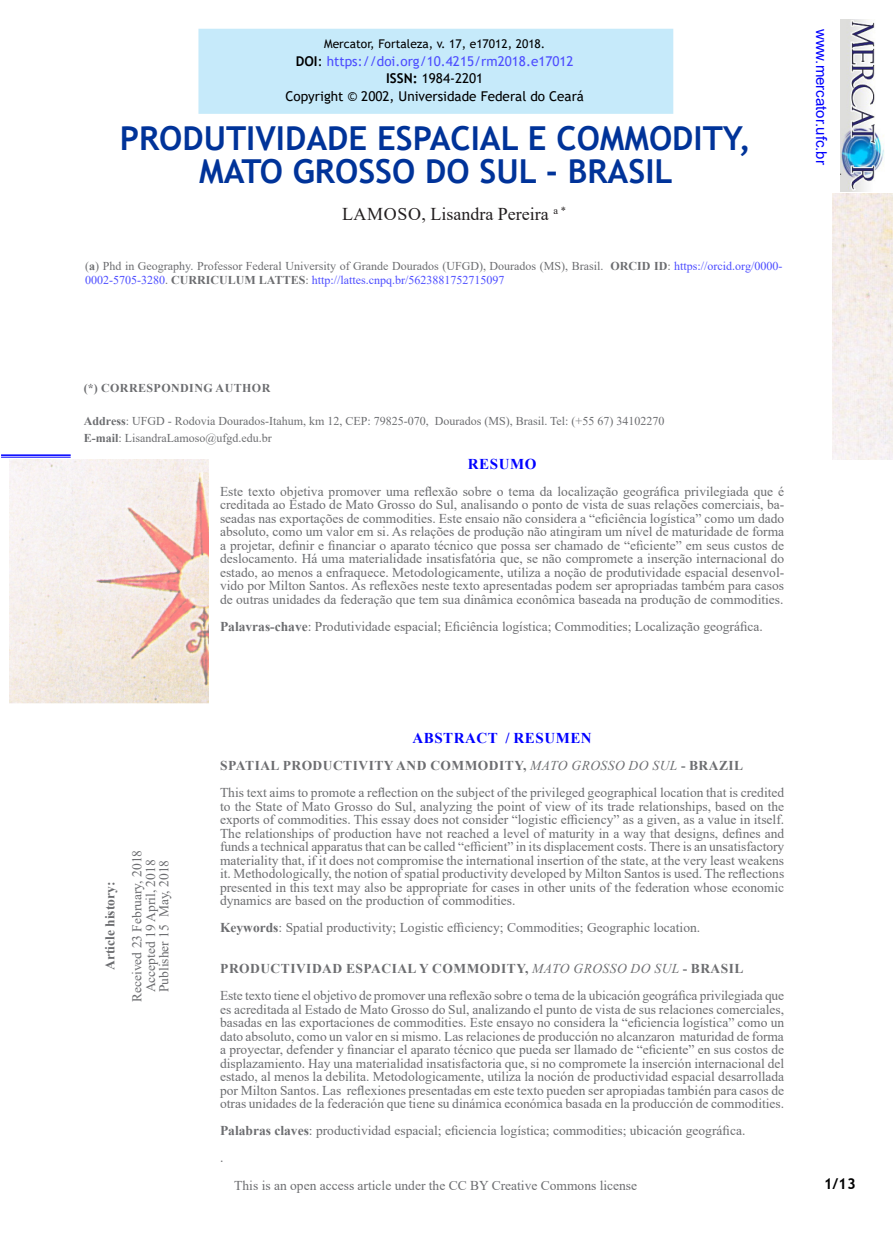
<style>
.page{position:relative;width:893px;height:1234px;background:#fff}
.page>*{position:absolute;margin:0;border:0;box-sizing:border-box;transform-origin:0 0}
.TÍTULO{font:700 33px/33px "Trebuchet MS";color:#039;text-align:center}
.t1{font:18px "Times New Roman";color:#231f20}
.t2{font:700 15px "Times New Roman";letter-spacing:.035em;color:#00f}
.t3{font:15px "Arial";color:#00f}
.t4{font:700 15px "Trebuchet MS";color:#000}
.RESUMO{font:13.5px/13.5px "Times New Roman";color:#6c6d70;text-align:justify}
.RESUMO-2{font:700 13.5px "Times New Roman";letter-spacing:.035em;color:#6c6d70}
.t5{font:13.5px/17.5px "Trebuchet MS";color:#000;text-align:center}
.RESUMO-3{font:700 13.5px "Times New Roman";color:#6c6d70}
.Informação_Autores{font:12px/14.4px "Times New Roman";color:#6c6d70}
.t6{font:12px "Trebuchet MS";color:#000}
.Informação_Autores-2{font:700 12px "Times New Roman";letter-spacing:.035em;color:#6c6d70}
.s1{font-weight:700}
.s2{color:#4d4dff}
.s3{font-weight:400;font-style:italic}
</style>
<div class="page">
<img style="left:840px;top:19px;width:44px;height:172px">
<img style="left:10px;top:459px;width:198px;height:244px">
<hr style="left:1px;top:454px;width:70px;height:2px;background:#00f">
<hr style="left:1px;top:457px;width:70px;height:1px;background:#00f">
<div style="left:198px;top:29px;width:475px;height:85px;background:#c6eafa"></div>
<img style="left:833px;top:194px;width:60px;height:265px">
<p class="t6" style="left:324px;top:36px;width:223px">Mercator, Fortaleza, v. 17, e17012, 2018.</p>
<p class="t5" style="left:285px;top:52px;width:300px"><span class="s1">DOI</span>: <span class="s2">https://doi.org/10.4215/rm2018.e17012<br></span><span class="s1">ISSN:</span> 1984-2201<br>Copyright © 2002, Universidade Federal do Ceará</p>
<p class="TÍTULO" style="left:120px;top:122px;width:633px">PRODUTIVIDADE ESPACIAL E COMMODITY,<br>MATO GROSSO DO SUL - BRASIL</p>
<p class="t1" style="left:342px;top:201px;width:225px">LAMOSO, Lisandra Pereira <sup>a</sup> <sup>*</sup></p>
<p class="Informação_Autores" style="left:85px;top:258px;width:699px">(<span class="s1">a</span>) Phd in Geography. Professor Federal University of Grande Dourados (UFGD), Dourados (MS), Brasil. <span class="s1">ORCID ID</span>: <span class="s2">https://orcid.org/0000-<br>0002-5705-3280</span>. <span class="s1">CURRICULUM LATTES</span>: <span class="s2">http://lattes.cnpq.br/5623881752715097</span></p>
<p class="t3" style="left:832px;top:29px;width:138px;rotate:90deg">www.mercator.ufc.br</p>
<p class="Informação_Autores-2" style="left:84px;top:379px;width:188px">(*) CORRESPONDING AUTHOR</p>
<p class="Informação_Autores" style="left:84px;top:414px;width:582px"><span class="s1">Address</span>: UFGD - Rodovia Dourados-Itahum, km 12, CEP: 79825-070, Dourados (MS), Brasil. Tel: (+55 67) 34102270</p>
<p class="Informação_Autores" style="left:84px;top:430px;width:190px"><span class="s1">E-mail</span>: LisandraLamoso@ufgd.edu.br</p>
<p class="t2" style="left:468px;top:452px;width:70px">RESUMO</p>
<p class="RESUMO" style="left:220px;top:484px;width:566px">Este texto objetiva promover uma reflexão sobre o tema da localização geográfica privilegiada que é creditada ao Estado de Mato Grosso do Sul, analisando o ponto de vista de suas relações comerciais, ba&shy;seadas nas exportações de commodities. Este ensaio não considera a “eficiência logística” como um dado absoluto, como um valor em si. As relações de produção não atingiram um nível de maturidade de forma a projetar, definir e financiar o aparato técnico que possa ser chamado de “eficiente” em seus custos de deslocamento. Há uma materialidade insatisfatória que, se não compromete a inserção internacional do estado, ao menos a enfraquece. Metodologicamente, utiliza a noção de produtividade espacial desenvol&shy;vido por Milton Santos. As reflexões neste texto apresentadas podem ser apropriadas também para casos de outras unidades da federação que tem sua dinâmica econômica baseada na produção de commodities.</p>
<p class="RESUMO" style="left:220px;top:619px;width:544px"><span class="s1">Palavras-chave</span>: Produtividade espacial; Eficiência logística; Commodities; Localização geográfica.</p>
<p class="RESUMO-3" style="left:100px;top:969px;width:90px;rotate:-90deg">Article history:</p>
<p class="RESUMO" style="left:130px;top:1001px;width:154px;rotate:-90deg">Received 23 February, 2018</p>
<p class="RESUMO" style="left:143px;top:992px;width:134px;rotate:-90deg">Accepted 19 April, 2018</p>
<p class="RESUMO" style="left:157px;top:991px;width:134px;rotate:-90deg">Publisher 15 May, 2018</p>
<p class="t2" style="left:413px;top:727px;width:181px">ABSTRACT / RESUMEN</p>
<p class="RESUMO-2" style="left:220px;top:756px;width:524px">SPATIAL PRODUCTIVITY AND COMMODITY, <span class="s3">MATO GROSSO DO SUL</span> - BRAZIL</p>
<p class="RESUMO" style="left:220px;top:785px;width:566px">This text aims to promote a reflection on the subject of the privileged geographical location that is credited to the State of Mato Grosso do Sul, analyzing the point of view of its trade relationships, based on the exports of commodities. This essay does not consider “logistic efficiency” as a given, as a value in itself.<br>The relationships of production have not reached a level of maturity in a way that designs, defines and funds a technical apparatus that can be called “efficient” in its displacement costs. There is an unsatisfactory materiality that, if it does not compromise the international insertion of the state, at the very least weakens it. Methodologically, the notion of spatial productivity developed by Milton Santos is used. The reflections presented in this text may also be appropriate for cases in other units of the federation whose economic dynamics are based on the production of commodities.</p>
<p class="RESUMO" style="left:220px;top:920px;width:482px"><span class="s1">Keywords</span>: Spatial productivity; Logistic efficiency; Commodities; Geographic location.</p>
<p class="RESUMO-2" style="left:220px;top:958px;width:525px">PRODUCTIVIDAD ESPACIAL Y COMMODITY, <span class="s3">MATO GROSSO DO SUL</span> - BRASIL</p>
<p class="RESUMO" style="left:220px;top:988px;width:566px">Este texto tiene el objetivo de promover una reflexão sobre o tema de la ubicación geográfica privilegiada que es acreditada al Estado de Mato Grosso do Sul, analizando el punto de vista de sus relaciones comerciales, basadas en las exportaciones de commodities. Este ensayo no considera la “eficiencia logística” como un dato absoluto, como un valor en si mismo. Las relaciones de producción no alcanzaron maturidad de forma a proyectar, defender y financiar el aparato técnico que pueda ser llamado de “eficiente” en sus costos de displazamiento. Hay una materialidad insatisfactoria que, si no compromete la inserción internacional del estado, al menos la debilita. Metodologicamente, utiliza la noción de productividad espacial desarrollada por Milton Santos. Las reflexiones presentadas em este texto pueden ser apropiadas también para casos de otras unidades de la federación que tiene su dinámica económica basada en la producción de commodities.</p>
<p class="RESUMO" style="left:220px;top:1123px;width:527px"><span class="s1">Palabras claves</span>: productividad espacial; eficiencia logística; commodities; ubicación geográfica.</p>
<p class="RESUMO" style="left:220px;top:1150px;width:5px">.</p>
<p class="RESUMO" style="left:234px;top:1177px;width:404px">This is an open access article under the CC BY Creative Commons license</p>
<p class="t4" style="left:824px;top:1173px;width:34px">1/13</p>
</div>
